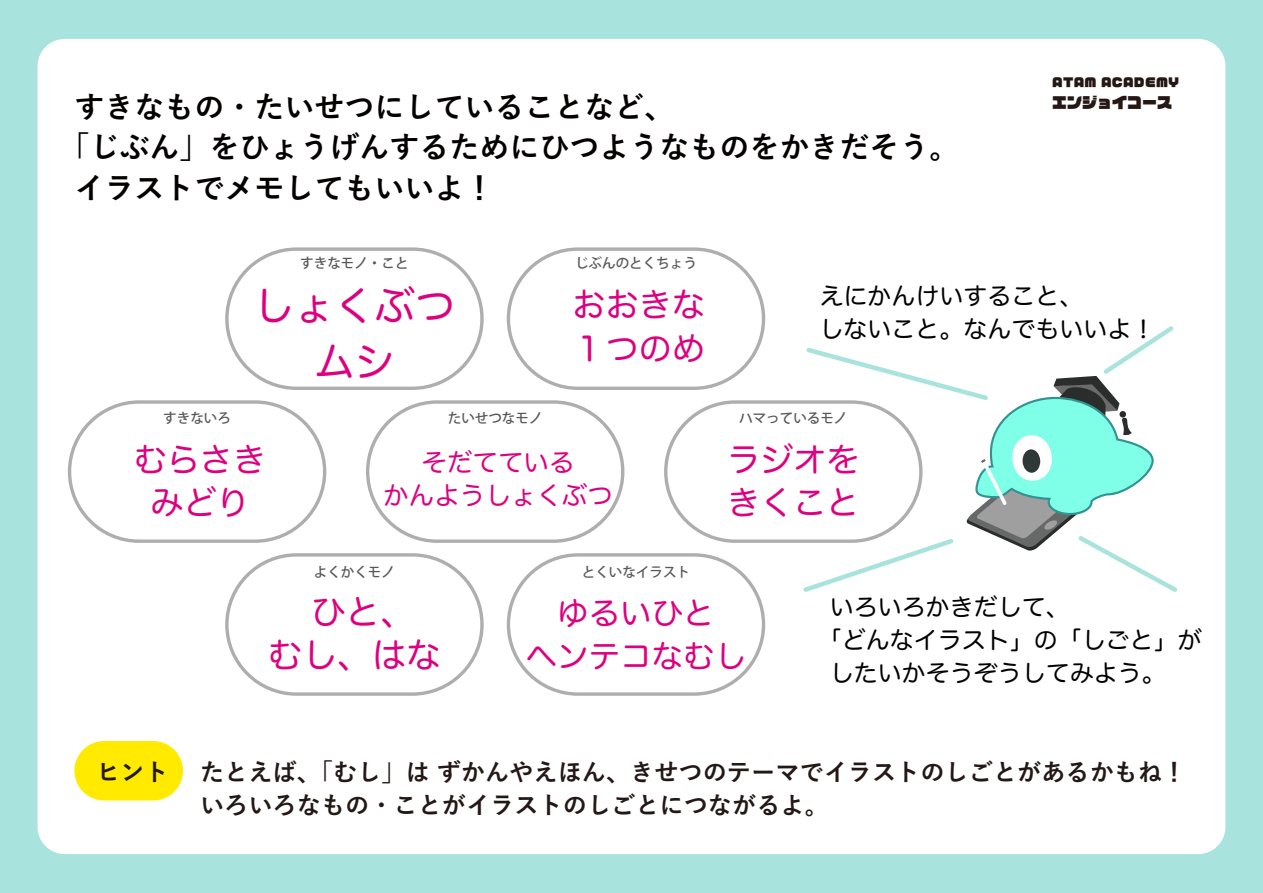
<style>
.page{position:relative;width:1263px;height:893px;background:#a9e3dd}
.page>*{position:absolute;margin:0;border:0;box-sizing:border-box;transform-origin:0 0}
.t1{font:40.35px/55.5px "Hira Maru Pro W4";color:#dd007f;text-align:center}
.t2{font:34.65px/43.2px "Hira Maru Pro W4";color:#dd007f;text-align:center}
.t3{font:33.15px/43.2px "Hira Maru Pro W4";color:#dd007f}
.t4{font:31.5px/43.2px "Hira Maru Pro W4";color:#dd007f;text-align:center}
.t5{font:700 30px "Yu Go";color:#040000}
.t6{font:25.5px/33px "Hira Maru Pro W4";color:#dd007f;text-align:center}
.t7{font:700 24.15px/32.7px "Yu Go";color:#231815}
.t8{font:24px/33px "Hira Maru Pro W4";color:#000}
.t9{font:15px "VDL Logo Jr Black Black";color:#251714}
.t10{font:500 13.5px "Koz Go Pr 6 N";color:#595757}
.t11{font:12px "VDL Logo Jr Black Black";letter-spacing:.02em;color:#251714}
</style>
<div class="page">
<div style="left:38px;top:39px;width:1187px;height:815px;background:#fff;border-radius:27px"></div>
<div style="left:74px;top:741px;width:109px;height:59px;background:#ffea00;border-radius:30px"></div>
<div style="left:225px;top:247px;width:259px;height:143px;border:3px solid #aeaeaf;border-radius:70px"></div>
<div style="left:366px;top:400px;width:258px;height:143px;border:3px solid #aeaeaf;border-radius:70px"></div>
<div style="left:68px;top:400px;width:258px;height:143px;border:3px solid #aeaeaf;border-radius:70px"></div>
<div style="left:507px;top:247px;width:258px;height:143px;border:3px solid #aeaeaf;border-radius:70px"></div>
<div style="left:664px;top:400px;width:258px;height:143px;border:3px solid #aeaeaf;border-radius:70px"></div>
<div style="left:225px;top:553px;width:259px;height:143px;border:3px solid #aeaeaf;border-radius:70px"></div>
<div style="left:507px;top:553px;width:258px;height:143px;border:3px solid #aeaeaf;border-radius:70px"></div>
<svg style="left:800px;top:326px;width:378px;height:266px"></svg>
<p class="t5" style="left:74px;top:90px;width:601px">すきなもの・たいせつにしていることなど、</p>
<p class="t5" style="left:59px;top:130px;width:902px">「じぶん」をひょうげんするためにひつようなものをかきだそう。</p>
<p class="t5" style="left:74px;top:171px;width:421px">イラストでメモしてもいいよ！</p>
<p class="t10" style="left:300px;top:256px;width:110px">すきなモノ・こと</p>
<p class="t10" style="left:575px;top:256px;width:123px">じぶんのとくちょう</p>
<p class="t11" style="left:1052px;top:74px;width:128px">ATAM ACADEMY</p>
<p class="t9" style="left:1052px;top:92px;width:121px">エンジョイコース</p>
<h1 class="t1" style="left:253px;top:276px;width:203px">しょくぶつムシ</h1>
<h3 class="t3" style="left:573px;top:281px;width:134px">おおきな<br>１つのめ</h3>
<p class="t8" style="left:819px;top:278px;width:337px">えにかんけいすること、<br>しないこと。なんでもいいよ！</p>
<p class="t10" style="left:163px;top:410px;width:69px">すきないろ</p>
<p class="t10" style="left:739px;top:410px;width:110px">ハマっているモノ</p>
<p class="t10" style="left:448px;top:410px;width:96px">たいせつなモノ</p>
<h3 class="t3" style="left:134px;top:435px;width:134px;text-align:center">むらさきみどり</h3>
<p class="t6" style="left:383px;top:444px;width:231px">そだてている<br>かんようしょくぶつ</p>
<h3 class="t3" style="left:727px;top:435px;width:134px">ラジオをきくこと</h3>
<p class="t10" style="left:314px;top:564px;width:83px">よくかくモノ</p>
<p class="t10" style="left:582px;top:564px;width:110px">とくいなイラスト</p>
<h2 class="t2" style="left:268px;top:588px;width:174px">ひと、<br>むし、はな</h2>
<h3 class="t4" style="left:526px;top:589px;width:222px">ゆるいひと<br>ヘンテコなむし</h3>
<p class="t8" style="left:830px;top:588px;width:241px">いろいろかきだして、</p>
<p class="t8" style="left:818px;top:621px;width:385px">「どんなイラスト」の「しごと」が</p>
<p class="t8" style="left:830px;top:654px;width:337px">したいかそうぞうしてみよう。</p>
<p class="t7" style="left:96px;top:757px;width:1091px">ヒント　 たとえば、「むし」は ずかんやえほん、きせつのテーマでイラストのしごとがあるかもね！　　　　 いろいろなもの・ことがイラストのしごとにつながるよ。</p>
</div>
